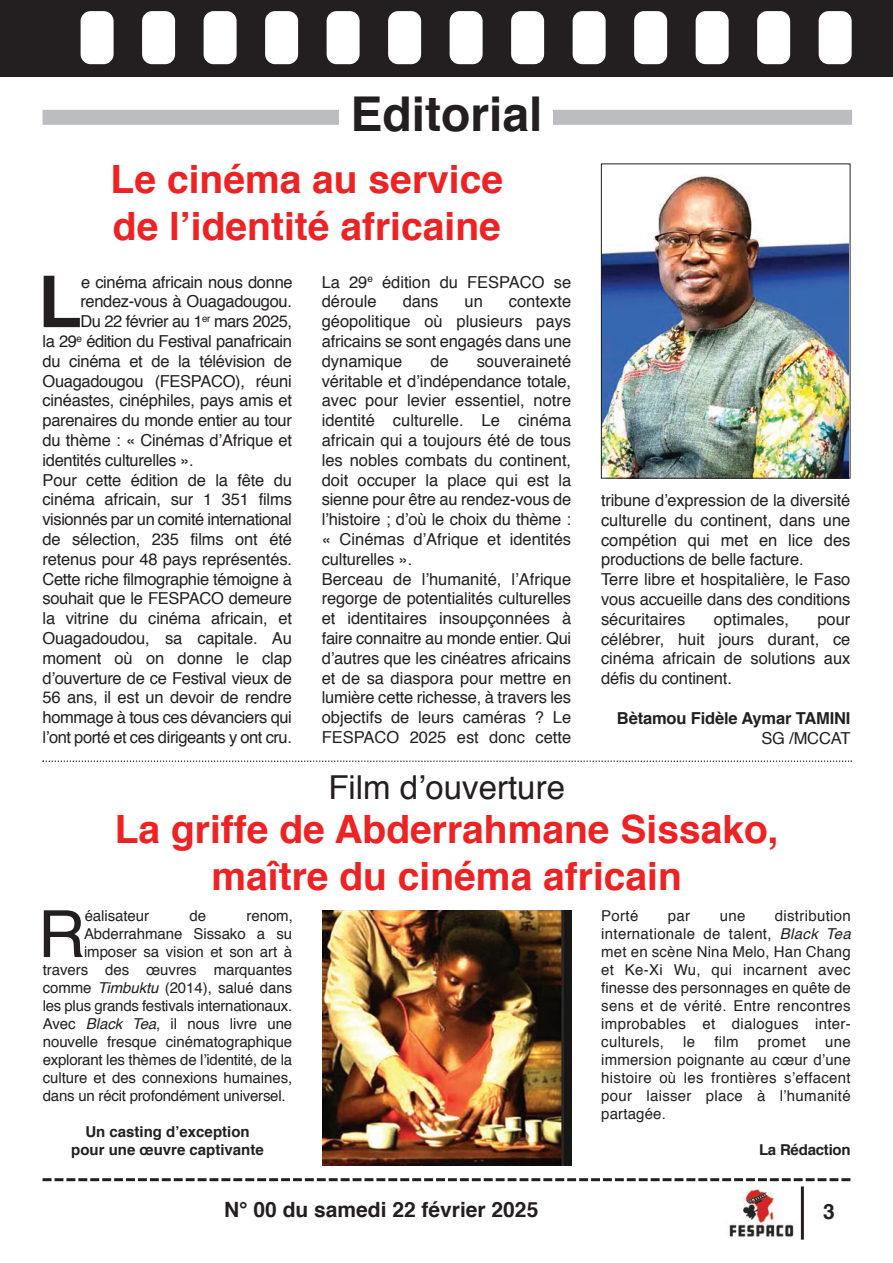
<style>
.page{position:relative;width:893px;height:1263px;background:#fff}
.page>*{position:absolute;margin:0;border:0;box-sizing:border-box;transform-origin:0 0}
.t1{font:700 71.4px "Helvetica";color:#231f20}
.t2{font:65.1px "Helvetica";color:#231f20}
.t3{font:700 48px "Helvetica";color:#231f20}
.t4{font:700 39px/46.8px "Helvetica";color:#ee2123}
.t5{font:33px "Helvetica";color:#231f20}
.t6{font:700 21px "Helvetica";color:#231f20}
.t7{font:16.5px/19.8px "Helvetica";letter-spacing:-.01em;color:#231f20}
.t8{font:16.5px "Helvetica";letter-spacing:-.03em;color:#231f20}
.t9{font:700 16.5px "Helvetica";letter-spacing:-.01em;color:#231f20}
.t10{font:15px/18px "Helvetica";letter-spacing:-.005em;color:#231f20;text-align:justify}
.t11{font:700 15px/18px "Helvetica";color:#231f20;text-align:center}
.s1{font-style:italic}
</style>
<div class="page">
<div style="left:0;top:0;width:893px;height:77px;background:#231f20"></div>
<svg style="left:43px;top:1178px;width:807px;height:3px"></svg>
<img style="left:729px;top:1186px;width:65px;height:52px">
<hr style="left:801px;top:1186px;width:3px;height:53px;background:#231f20">
<div style="left:43px;top:110px;width:809px;height:15px;background:#bcbdc0"></div>
<div style="left:340px;top:91px;width:213px;height:52px;background:#fff"></div>
<div style="left:81px;top:11px;width:33px;height:53px;background:#fff;border-radius:10px"></div>
<div style="left:142px;top:11px;width:33px;height:53px;background:#fff;border-radius:10px"></div>
<div style="left:204px;top:11px;width:33px;height:53px;background:#fff;border-radius:10px"></div>
<div style="left:265px;top:11px;width:33px;height:53px;background:#fff;border-radius:10px"></div>
<div style="left:327px;top:11px;width:33px;height:53px;background:#fff;border-radius:10px"></div>
<div style="left:388px;top:11px;width:33px;height:53px;background:#fff;border-radius:10px"></div>
<div style="left:450px;top:11px;width:33px;height:53px;background:#fff;border-radius:10px"></div>
<div style="left:511px;top:11px;width:33px;height:53px;background:#fff;border-radius:10px"></div>
<div style="left:573px;top:11px;width:33px;height:53px;background:#fff;border-radius:10px"></div>
<div style="left:634px;top:11px;width:33px;height:53px;background:#fff;border-radius:10px"></div>
<div style="left:696px;top:11px;width:33px;height:53px;background:#fff;border-radius:10px"></div>
<div style="left:757px;top:11px;width:33px;height:53px;background:#fff;border-radius:10px"></div>
<div style="left:819px;top:11px;width:33px;height:53px;background:#fff;border-radius:10px"></div>
<img style="left:603px;top:175px;width:245px;height:302px">
<div style="left:601px;top:164px;width:249px;height:315px;border:1px solid #231f20"></div>
<img style="left:322px;top:911px;width:249px;height:254px">
<svg style="left:43px;top:760px;width:809px;height:2px"></svg>
<h3 class="t3" style="left:350px;top:94px;width:194px">Editorial</h3>
<h3 class="t4" style="left:111px;top:159px;width:394px">Le cinéma au service de l’identité africaine</h3>
<h1 class="t1" style="left:38px;top:272px;width:45px">L</h1>
<p class="t7" style="left:81px;top:273px;width:213px">e cinéma africain nous donne</p>
<p class="t7" style="left:80px;top:293px;width:213px">rendez-vous à Ouagadougou.</p>
<p class="t8" style="left:80px;top:314px;width:213px">Du 22 février au 1<sup>er</sup> mars 2025,</p>
<p class="t8" style="left:43px;top:334px;width:251px">la 29<sup>e</sup> édition du Festival panafricain</p>
<p class="t7" style="left:43px;top:352px;width:251px">du cinéma et de la télévision de</p>
<p class="t7" style="left:43px;top:372px;width:251px">Ouagadougou (FESPACO), réuni</p>
<p class="t7" style="left:43px;top:392px;width:251px">cinéastes, cinéphiles, pays amis et</p>
<p class="t7" style="left:43px;top:412px;width:251px">parenaires du monde entier au tour</p>
<p class="t7" style="left:43px;top:432px;width:251px">du thème : « Cinémas d’Afrique et</p>
<p class="t7" style="left:43px;top:451px;width:153px">identités culturelles ».</p>
<p class="t7" style="left:43px;top:471px;width:251px">Pour cette édition de la fête du</p>
<p class="t7" style="left:43px;top:491px;width:251px">cinéma africain, sur 1 351 films</p>
<p class="t7" style="left:43px;top:511px;width:251px">visionnés par un comité international</p>
<p class="t7" style="left:43px;top:531px;width:251px">de sélection, 235 films ont été</p>
<p class="t7" style="left:43px;top:550px;width:251px">retenus pour 48 pays représentés.</p>
<p class="t7" style="left:43px;top:570px;width:251px">Cette riche filmographie témoigne à</p>
<p class="t7" style="left:43px;top:590px;width:251px">souhait que le FESPACO demeure</p>
<p class="t7" style="left:43px;top:610px;width:251px">la vitrine du cinéma africain, et</p>
<p class="t7" style="left:43px;top:630px;width:251px">Ouagadoudou, sa capitale. Au</p>
<p class="t7" style="left:43px;top:649px;width:251px">moment où on donne le clap</p>
<p class="t7" style="left:43px;top:669px;width:251px">d’ouverture de ce Festival vieux de</p>
<p class="t7" style="left:43px;top:689px;width:251px">56 ans, il est un devoir de rendre</p>
<p class="t7" style="left:43px;top:709px;width:251px">hommage à tous ces dévanciers qui</p>
<p class="t7" style="left:43px;top:729px;width:251px">l’ont porté et ces dirigeants y ont cru.</p>
<p class="t7" style="left:322px;top:273px;width:251px">La 29<sup>e</sup> édition du FESPACO se déroule</p>
<p class="t7" style="left:403px;top:293px;width:37px">dans</p>
<p class="t7" style="left:464px;top:293px;width:20px">un</p>
<p class="t7" style="left:322px;top:293px;width:251px;text-align:justify;text-indent:187px">contexte géopolitique où plusieurs pays africains se sont engagés dans une dynamique</p>
<p class="t7" style="left:322px;top:352px;width:251px;text-indent:155px">souveraineté véritable et d’indépendance totale, avec pour levier essentiel, notre identité culturelle. Le cinéma africain qui a toujours été de tous les nobles combats du continent, doit occuper la place qui est la sienne pour être au rendez-vous de l’histoire ; d’où le choix du thème : « Cinémas d’Afrique et identités culturelles ».<br>Berceau de l’humanité, l’Afrique regorge de potentialités culturelles et identitaires insoupçonnées à faire connaitre au monde entier. Qui d’autres que les cinéatres africains et de sa diaspora pour mettre en lumière cette richesse, à travers les objectifs de leurs caméras ? Le<br>FESPACO 2025 est donc cette</p>
<p class="t7" style="left:430px;top:352px;width:20px">de</p>
<p class="t7" style="left:601px;top:492px;width:251px">tribune d’expression de la diversité culturelle du continent, dans une compétion qui met en lice des productions de belle facture.<br>Terre libre et hospitalière, le Faso vous accueille dans des conditions sécuritaires</p>
<p class="t7" style="left:714px;top:610px;width:77px">optimales,</p>
<p class="t7" style="left:601px;top:610px;width:251px;text-align:justify;text-indent:216px">pour célébrer, huit jours durant, ce cinéma africain de solutions aux défis du continent.</p>
<p class="t9" style="left:617px;top:711px;width:235px">Bètamou Fidèle Aymar TAMINI</p>
<p class="t7" style="left:761px;top:729px;width:91px">SG /MCCAT</p>
<h3 class="t5" style="left:328px;top:773px;width:238px">Film d’ouverture</h3>
<h3 class="t4" style="left:115px;top:809px;width:665px;text-align:center">La griffe de Abderrahmane Sissako, maître du cinéma africain</h3>
<h2 class="t2" style="left:38px;top:907px;width:49px">R</h2>
<p class="t10" style="left:85px;top:908px;width:66px">éalisateur</p>
<p class="t10" style="left:189px;top:908px;width:18px">de</p>
<p class="t10" style="left:247px;top:908px;width:48px">renom,</p>
<p class="t10" style="left:84px;top:926px;width:210px">Abderrahmane Sissako a su</p>
<p class="t10" style="left:84px;top:944px;width:210px">imposer sa vision et son art à</p>
<p class="t10" style="left:43px;top:962px;width:251px">travers des œuvres marquantes</p>
<p class="t10" style="left:43px;top:980px;width:251px">comme <span class="s1">Timbuktu</span> (2014), salué dans</p>
<p class="t10" style="left:43px;top:998px;width:251px">les plus grands festivals internationaux.</p>
<p class="t10" style="left:43px;top:1016px;width:251px">Avec <span class="s1">Black Tea</span>, il nous livre une</p>
<p class="t10" style="left:43px;top:1034px;width:251px">nouvelle fresque cinématographique</p>
<p class="t10" style="left:43px;top:1052px;width:251px">explorant les thèmes de l’identité, de la</p>
<p class="t10" style="left:43px;top:1070px;width:251px">culture et des connexions humaines,</p>
<p class="t10" style="left:43px;top:1088px;width:244px">dans un récit profondément universel.</p>
<p class="t11" style="left:71px;top:1124px;width:194px">Un casting d’exception pour une œuvre captivante</p>
<p class="t10" style="left:601px;top:908px;width:39px">Porté</p>
<p class="t10" style="left:668px;top:908px;width:24px">par</p>
<p class="t10" style="left:720px;top:908px;width:27px">une</p>
<p class="t10" style="left:601px;top:908px;width:251px;text-indent:174px">distribution internationale de talent, <span class="s1">Black Tea </span>met en scène Nina Melo, Han Chang et Ke-Xi Wu, qui incarnent avec finesse des personnages en quête de sens et de vérité. Entre rencontres improbables et dialogues inter&shy;culturels,</p>
<p class="t10" style="left:683px;top:1034px;width:13px">le</p>
<p class="t10" style="left:714px;top:1034px;width:26px">film</p>
<p class="t10" style="left:758px;top:1034px;width:50px">promet</p>
<p class="t10" style="left:601px;top:1034px;width:251px;text-indent:224px">une immersion poignante au cœur d’une histoire où les frontières s’effacent pour laisser place à l’humanité partagée.</p>
<p class="t11" style="left:759px;top:1142px;width:93px">La Rédaction</p>
<p class="t6" style="left:224px;top:1201px;width:316px">N° 00 du samedi 22 février 2025</p>
<p class="t6" style="left:823px;top:1203px;width:13px">3</p>
</div>
